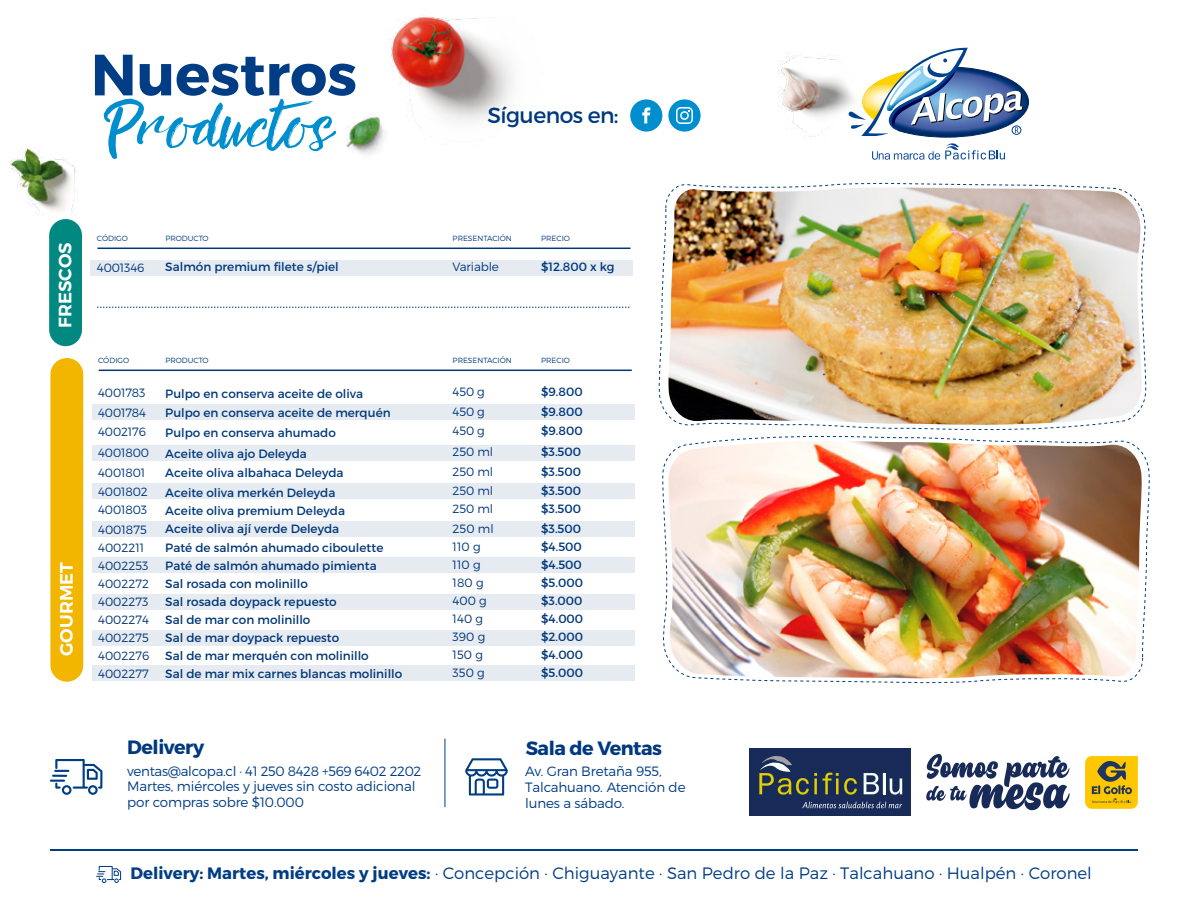
<style>
.page{position:relative;width:1188px;height:918px;background:#fff}
.page>*{position:absolute;margin:0;border:0;box-sizing:border-box;transform-origin:0 0}
.t1{font:700 58.2px "Montserrat";color:#003d84}
.t2{font:55.95px "Rebel";color:#008ece}
.t3{font:21.9px "Montserrat";letter-spacing:-.025em;color:#00397d}
.t4{font:700 19.2px "Montserrat";letter-spacing:-.025em;color:#00397d}
.t5{font:600 18px "Montserrat";color:#fff}
.t6{font:300 16.5px "Montserrat";color:#003d84}
.t7{font:300 13.5px/15.8px "Montserrat";letter-spacing:-.01em;color:#003d84}
.t8{font:12px/18px "Montserrat";color:#00387c}
.t9{font:12px/18px "Montserrat";color:#003676}
.t10{font:300 12px/18px "Montserrat";color:#003676}
.t11{font:300 12px/18px "Montserrat";letter-spacing:-.01em;color:#00387c}
.t12{font:300 7.5px "Montserrat";color:#00387c}
.s1{font-weight:700}
</style>
<div class="page">
<img style="left:9px;top:16px;width:1138px;height:864px">
<svg style="left:658px;top:181px;width:488px;height:254px"></svg>
<img style="left:668px;top:187px;width:474px;height:239px">
<svg style="left:662px;top:431px;width:488px;height:254px"></svg>
<img style="left:668px;top:441px;width:474px;height:239px">
<hr style="left:50px;top:849px;width:1088px;height:2px;background:#003d84">
<svg style="left:630px;top:99px;width:32px;height:33px"></svg>
<svg style="left:96px;top:866px;width:25px;height:17px"></svg>
<svg style="left:50px;top:759px;width:52px;height:36px"></svg>
<hr style="left:445px;top:739px;width:1px;height:68px;background:#003d84">
<svg style="left:465px;top:758px;width:43px;height:38px"></svg>
<svg style="left:668px;top:99px;width:33px;height:33px"></svg>
<div style="left:729px;top:746px;width:67px;height:74px;background:#fff"></div>
<svg style="left:926px;top:754px;width:144px;height:56px"></svg>
<div style="left:750px;top:749px;width:161px;height:67px;background:#182b58"></div>
<svg style="left:823px;top:773px;width:34px;height:22px"></svg>
<svg style="left:864px;top:773px;width:15px;height:21px"></svg>
<hr style="left:883px;top:773px;width:2px;height:21px;background:#f7fff9">
<svg style="left:890px;top:779px;width:12px;height:16px"></svg>
<svg style="left:759px;top:756px;width:58px;height:39px"></svg>
<svg style="left:802px;top:802px;width:100px;height:6px"></svg>
<svg style="left:1085px;top:756px;width:53px;height:53px"></svg>
<svg style="left:846px;top:46px;width:183px;height:114px"></svg>
<div style="left:90px;top:260px;width:543px;height:15px;background:#e6ebf2"></div>
<hr style="left:97px;top:248px;width:534px;height:1px;background:#00387c">
<svg style="left:97px;top:307px;width:534px;height:1px"></svg>
<div style="left:92px;top:404px;width:542px;height:16px;background:#e6ebf2"></div>
<div style="left:92px;top:445px;width:542px;height:15px;background:#e6ebf2"></div>
<div style="left:92px;top:483px;width:542px;height:16px;background:#e6ebf2"></div>
<div style="left:92px;top:521px;width:542px;height:15px;background:#e6ebf2"></div>
<div style="left:92px;top:557px;width:542px;height:15px;background:#e6ebf2"></div>
<div style="left:92px;top:594px;width:542px;height:16px;background:#e6ebf2"></div>
<div style="left:92px;top:630px;width:542px;height:16px;background:#e6ebf2"></div>
<div style="left:92px;top:665px;width:542px;height:15px;background:#e6ebf2"></div>
<div style="left:49px;top:219px;width:33px;height:127px;background:#008881;border-radius:16px"></div>
<div style="left:50px;top:358px;width:33px;height:324px;background:#f2b500;border-radius:16px"></div>
<hr style="left:99px;top:370px;width:533px;height:1px;background:#00387c">
<h1 class="t1" style="left:91px;top:39px;width:268px">Nuestros</h1>
<h2 class="t2" style="left:109px;top:85px;width:226px">Productos</h2>
<h3 class="t3" style="left:487px;top:101px;width:133px">Síguenos en:</h3>
<h3 class="t5" style="left:54px;top:328px;width:87px;rotate:-90deg">FRESCOS</h3>
<h3 class="t5" style="left:55px;top:656px;width:95px;rotate:-90deg">GOURMET</h3>
<p class="t12" style="left:97px;top:234px;width:33px">CÓDIGO</p>
<p class="t12" style="left:165px;top:234px;width:45px">PRODUCTO</p>
<p class="t12" style="left:453px;top:234px;width:61px">PRESENTACIÓN</p>
<p class="t12" style="left:541px;top:234px;width:30px">PRECIO</p>
<p class="t11" style="left:97px;top:258px;width:49px">4001346</p>
<p class="t8" style="left:165px;top:258px;width:175px">Salmón premium filete s/piel</p>
<p class="t11" style="left:453px;top:258px;width:48px">Variable</p>
<p class="t8" style="left:541px;top:258px;width:75px">$12.800 x kg</p>
<p class="t12" style="left:98px;top:355px;width:33px">CÓDIGO</p>
<p class="t12" style="left:165px;top:355px;width:45px">PRODUCTO</p>
<p class="t12" style="left:453px;top:355px;width:61px">PRESENTACIÓN</p>
<p class="t12" style="left:541px;top:355px;width:30px">PRECIO</p>
<p class="t11" style="left:98px;top:384px;width:49px">4001783</p>
<p class="t8" style="left:165px;top:384px;width:199px">Pulpo en conserva aceite de oliva</p>
<p class="t11" style="left:453px;top:383px;width:34px">450 g</p>
<p class="t8" style="left:541px;top:383px;width:43px">$9.800</p>
<p class="t11" style="left:98px;top:403px;width:49px">4001784</p>
<p class="t8" style="left:165px;top:404px;width:227px">Pulpo en conserva aceite de merquén</p>
<p class="t11" style="left:453px;top:402px;width:34px">450 g</p>
<p class="t8" style="left:541px;top:403px;width:43px">$9.800</p>
<p class="t11" style="left:98px;top:423px;width:49px">4002176</p>
<p class="t8" style="left:165px;top:423px;width:172px">Pulpo en conserva ahumado</p>
<p class="t11" style="left:453px;top:422px;width:34px">450 g</p>
<p class="t8" style="left:541px;top:422px;width:43px">$9.800</p>
<p class="t11" style="left:98px;top:444px;width:52px">4001800</p>
<p class="t8" style="left:165px;top:444px;width:143px">Aceite oliva ajo Deleyda</p>
<p class="t11" style="left:453px;top:443px;width:42px">250 ml</p>
<p class="t8" style="left:541px;top:443px;width:42px">$3.500</p>
<p class="t11" style="left:98px;top:463px;width:49px">4001801</p>
<p class="t8" style="left:165px;top:464px;width:180px">Aceite oliva albahaca Deleyda</p>
<p class="t11" style="left:453px;top:462px;width:42px">250 ml</p>
<p class="t8" style="left:541px;top:463px;width:42px">$3.500</p>
<p class="t11" style="left:98px;top:483px;width:51px">4001802<br>4001803</p>
<p class="t10" style="left:98px;top:520px;width:50px">4001875</p>
<p class="t8" style="left:165px;top:483px;width:181px">Aceite oliva merkén Deleyda<br>Aceite oliva premium Deleyda</p>
<p class="t9" style="left:165px;top:519px;width:175px">Aceite oliva ají verde Deleyda</p>
<p class="t11" style="left:453px;top:482px;width:42px">250 ml<br>250 ml</p>
<p class="t10" style="left:453px;top:519px;width:43px">250 ml</p>
<p class="t8" style="left:541px;top:482px;width:42px">$3.500 $3.500</p>
<p class="t8" style="left:541px;top:520px;width:42px">$3.500</p>
<p class="t10" style="left:98px;top:538px;width:53px">4002211<br>4002253<br>4002272<br>4002273<br>4002274<br>4002275<br>4002276<br>4002277</p>
<p class="t10" style="left:453px;top:537px;width:36px">110 g<br>110 g<br>180 g<br>400 g<br>140 g<br>390 g<br>150 g<br>350 g</p>
<p class="t8" style="left:541px;top:538px;width:44px;text-align:justify">$4.500 $4.500 $5.000 $3.000 $4.000 $2.000 $4.000 $5.000</p>
<p class="t9" style="left:165px;top:539px;width:238px">Paté de salmón ahumado ciboulette<br>Paté de salmón ahumado pimienta<br>Sal rosada con molinillo<br>Sal rosada doypack repuesto<br>Sal de mar con molinillo<br>Sal de mar doypack repuesto<br>Sal de mar merquén con molinillo<br>Sal de mar mix carnes blancas molinillo</p>
<h3 class="t4" style="left:127px;top:735px;width:79px">Delivery</h3>
<p class="t7" style="left:127px;top:763px;width:296px">ventas@alcopa.cl · 41 250 8428 +569 6402 2202<br>Martes, miércoles y jueves sin costo adicional por compras sobre $10.000</p>
<h3 class="t4" style="left:526px;top:736px;width:138px">Sala de Ventas</h3>
<p class="t7" style="left:525px;top:762px;width:162px;line-height:16.2px">Av. Gran Bretaña 955,<br>Talcahuano. Atención de lunes a sábado.</p>
<h3 class="t6" style="left:131px;top:863px;width:963px"><span class="s1">Delivery: Martes, miércoles y jueves:</span> · Concepción · Chiguayante · San Pedro de la Paz · Talcahuano · Hualpén · Coronel</h3>
</div>
